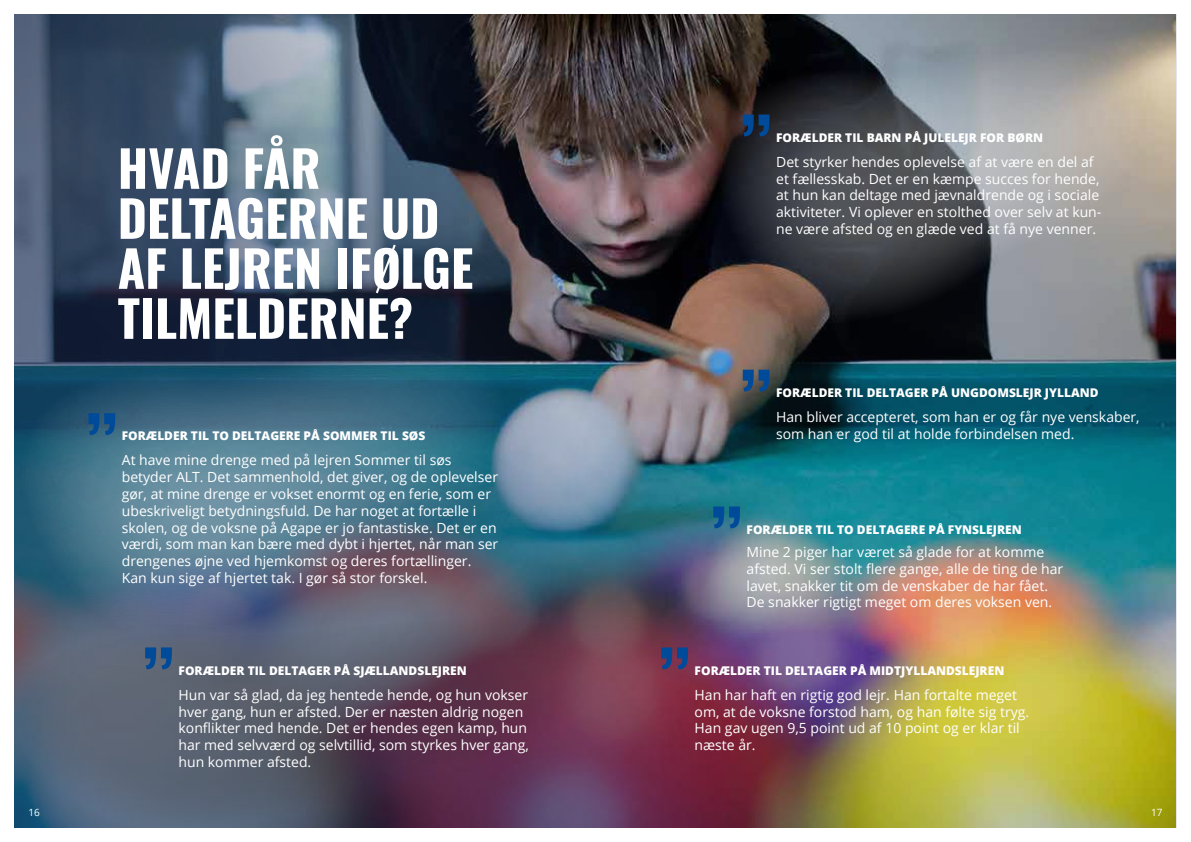
<style>
.page{position:relative;width:1191px;height:842px;background:#fff}
.page>*{position:absolute;margin:0;border:0;box-sizing:border-box;transform-origin:0 0}
.t1{font:700 77px "Oswald";color:#004a9a}
.t2{font:700 50px/50px "Oswald";color:#fff}
.t3{font:14px/16.8px "Open Sans";color:#fff}
.t4{font:800 12px "Open Sans";color:#fff}
.t5{font:10px "Open Sans";color:#fff}
</style>
<div class="page">
<img style="left:14px;top:14px;width:1162px;height:814px">
<svg style="left:714px;top:47px;width:431px;height:279px;background:#686668"></svg>
<svg style="left:14px;top:617px;width:582px;height:211px;background:#584e63"></svg>
<svg style="left:19px;top:348px;width:490px;height:289px;background:#45687e"></svg>
<h2 class="t2" style="left:118px;top:147px;width:357px">HVAD FÅR<br>DELTAGERNE UD<br>AF LEJREN IFØLGE<br>TILMELDERNE?</h2>
<h1 class="t1" style="left:738px;top:105px;width:35px">”</h1>
<p class="t4" style="left:776px;top:128px;width:268px">FORÆLDER TIL BARN PÅ JULELEJR FOR BØRN</p>
<p class="t3" style="left:776px;top:153px;width:327px">Det styrker hendes oplevelse af at være en del af et fællesskab. Det er en kæmpe succes for hende, at hun kan deltage med jævnaldrende og i sociale aktiviteter. Vi oplever en stolthed over selv at kun&shy;ne være afsted og en glæde ved at få nye venner.</p>
<h1 class="t1" style="left:738px;top:360px;width:35px">”</h1>
<p class="t4" style="left:776px;top:383px;width:324px">FORÆLDER TIL DELTAGER PÅ UNGDOMSLEJR JYLLAND</p>
<h1 class="t1" style="left:84px;top:404px;width:35px">”</h1>
<p class="t4" style="left:122px;top:427px;width:305px">FORÆLDER TIL TO DELTAGERE PÅ SOMMER TIL SØS</p>
<p class="t3" style="left:776px;top:408px;width:365px">Han bliver accepteret, som han er og får nye venskaber,</p>
<p class="t3" style="left:776px;top:425px;width:300px">som han er god til at holde forbindelsen med.</p>
<p class="t3" style="left:122px;top:452px;width:378px">At have mine drenge med på lejren Sommer til søs betyder ALT. Det sammenhold, det giver, og de oplevelser gør, at mine drenge er vokset enormt og en ferie, som er ubeskriveligt betydningsfuld. De har noget at fortælle i skolen, og de voksne på Agape er jo fantastiske. Det er en værdi, som man kan bære med dybt i hjertet, når man ser drengenes øjne ved hjemkomst og deres fortællinger.<br>Kan kun sige af hjertet tak. I gør så stor forskel.</p>
<h1 class="t1" style="left:708px;top:497px;width:35px">”</h1>
<p class="t4" style="left:746px;top:520px;width:277px">FORÆLDER TIL TO DELTAGERE PÅ FYNSLEJREN</p>
<p class="t3" style="left:746px;top:543px;width:318px">Mine 2 piger har været så glade for at komme afsted. Vi ser stolt flere gange, alle de ting de har lavet, snakker tit om de venskaber de har fået.<br>De snakker rigtigt meget om deres voksen ven.</p>
<h1 class="t1" style="left:140px;top:638px;width:35px">”</h1>
<p class="t4" style="left:178px;top:661px;width:290px">FORÆLDER TIL DELTAGER PÅ SJÆLLANDSLEJREN</p>
<h1 class="t1" style="left:656px;top:638px;width:35px">”</h1>
<p class="t4" style="left:694px;top:661px;width:311px">FORÆLDER TIL DELTAGER PÅ MIDTJYLLANDSLEJREN</p>
<p class="t3" style="left:178px;top:686px;width:352px">Hun var så glad, da jeg hentede hende, og hun vokser hver gang, hun er afsted. Der er næsten aldrig nogen konflikter med hende. Det er hendes egen kamp, hun har med selvværd og selvtillid, som styrkes hver gang, hun kommer afsted.</p>
<p class="t3" style="left:694px;top:686px;width:336px">Han har haft en rigtig god lejr. Han fortalte meget om, at de voksne forstod ham, og han følte sig tryg.<br>Han gav ugen 9,5 point ud af 10 point og er klar til næste år.</p>
<p class="t5" style="left:28px;top:805px;width:13px">16</p>
<p class="t5" style="left:1151px;top:805px;width:13px">17</p>
</div>
